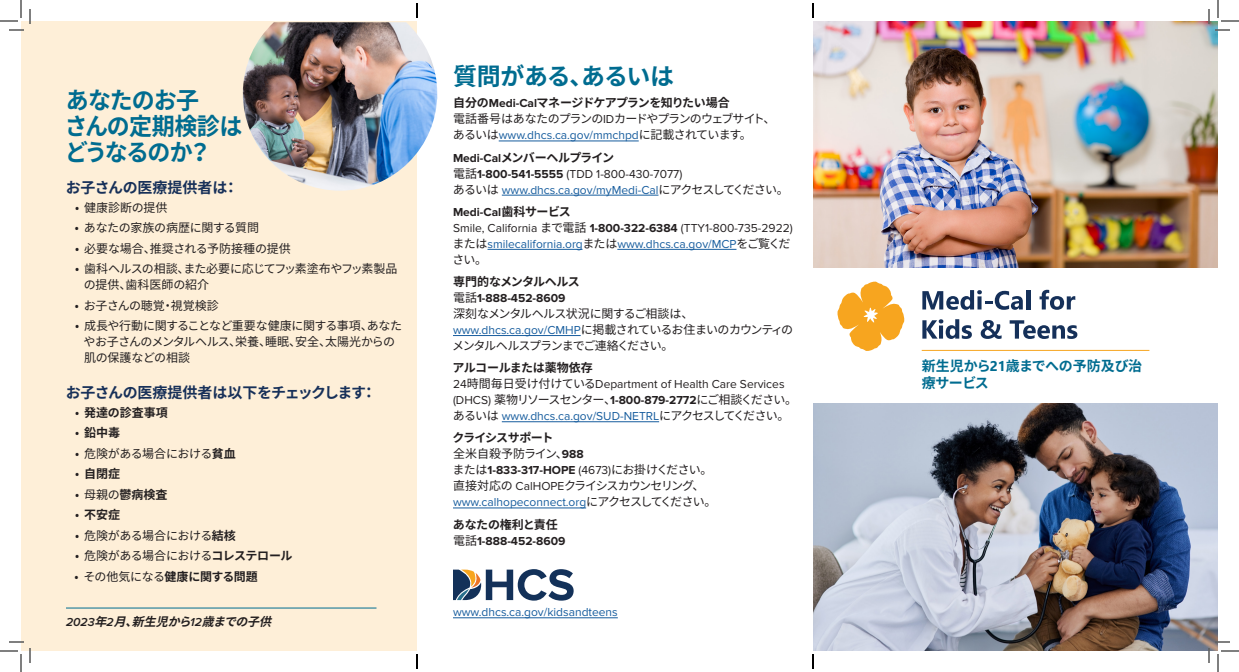
<style>
.page{position:relative;width:1239px;height:672px;background:#fff}
.page>*{position:absolute;margin:0;border:0;box-sizing:border-box;transform-origin:0 0}
.t1{font:700 24px/26px "Noto Sans CJ Kjp";letter-spacing:-.04em;color:#006c90;scale:.96 1}
.t2{font:700 24px "Noto Sans CJ Kjp";letter-spacing:-.04em;color:#006c90}
.t3{font:700 15px "Noto Sans CJ Kjp";letter-spacing:-.015em;color:#173059}
.t4{font:700 14px/16.8px "Noto Sans CJ Kjp";letter-spacing:-.025em;color:#006c90}
.P-2{font:12px/16px "Noto Sans CJ Kjp";letter-spacing:-.03em;color:#231f20}
.P-2-2{font:12px/16px "Proxima Nova";color:#231f20}
.P-2-3{font:12px/16px "Proxima Nova";color:#175d9e}
.P-2-4{font:12px/16px "Noto Sans CJ Kjp";letter-spacing:-.065em;color:#231f20}
.t5{font:700 12px "Noto Sans CJ Kjp";letter-spacing:-.03em;color:#231f20}
.P-2-5{font:12px/16px "Noto Sans CJ Kjp";letter-spacing:-.07em;color:#231f20}
.P-2-6{font:700 12px "Proxima Nova";color:#231f20}
.P-2-7{font:12px/16px "Noto Sans CJ Kjp";letter-spacing:-.085em;color:#231f20}
.P-2-8{font:12px "Noto Sans CJ Kjp";color:#231f20}
.P-footer{font:italic 700 12px "Noto Sans CJ Kjp";color:#231f20}
.t6{font:700 12px "Noto Sans CJ Kjp";letter-spacing:-.05em;color:#231f20}
.t7{font:700 12px "Noto Sans CJ Kjp";letter-spacing:-.075em;color:#231f20}
.t8{font:700 12px "Noto Sans CJ Kjp";color:#231f20}
.s1{font-weight:400}
.s2{font-weight:700}
.s3{font-family:"Proxima Nova";font-weight:600}
.s4{font-family:"Proxima Nova"}
.s5{font-family:"Proxima Nova";color:#175d9e}
.s6{font-family:"Noto Sans CJ Kjp"}
.s7{font-family:"Noto Sans CJ Kjp";color:#231f20}
.s8{font-family:"Proxima Nova";font-weight:700}
.s9{font-family:"Noto Sans CJ Kjp";font-weight:400}
.s10{font-family:"Segoe UI"}
</style>
<div class="page">
<div style="left:21px;top:21px;width:396px;height:630px;background:#feefd8"></div>
<hr style="left:66px;top:608px;width:310px;height:1px;background:#006c90">
<img style="left:243px;top:22px;width:194px;height:169px">
<hr style="left:499px;top:141px;width:140px;height:1px;background:#175d9e">
<hr style="left:502px;top:195px;width:156px;height:1px;background:#175d9e">
<hr style="left:488px;top:249px;width:95px;height:1px;background:#175d9e">
<hr style="left:617px;top:249px;width:119px;height:1px;background:#175d9e">
<hr style="left:453px;top:335px;width:128px;height:1px;background:#175d9e">
<hr style="left:502px;top:422px;width:157px;height:1px;background:#175d9e">
<hr style="left:453px;top:508px;width:133px;height:1px;background:#175d9e">
<hr style="left:453px;top:618px;width:165px;height:1px;background:#175d9e">
<svg style="left:453px;top:569px;width:121px;height:32px"></svg>
<img style="left:813px;top:21px;width:405px;height:247px">
<img style="left:813px;top:404px;width:405px;height:247px">
<svg style="left:837px;top:281px;width:68px;height:70px"></svg>
<svg style="left:922px;top:290px;width:101px;height:20px"></svg>
<hr style="left:1026px;top:290px;width:4px;height:20px;background:#153059">
<svg style="left:1040px;top:290px;width:35px;height:20px"></svg>
<svg style="left:922px;top:319px;width:50px;height:20px"></svg>
<svg style="left:981px;top:320px;width:21px;height:19px"></svg>
<svg style="left:1010px;top:320px;width:67px;height:19px"></svg>
<hr style="left:922px;top:350px;width:227px;height:1px;background:#f7a51f">
<svg style="left:0;top:0;width:31px;height:31px"></svg>
<svg style="left:0;top:641px;width:31px;height:31px"></svg>
<svg style="left:1208px;top:0;width:31px;height:31px"></svg>
<svg style="left:1208px;top:641px;width:31px;height:31px"></svg>
<svg style="left:416px;top:3px;width:2px;height:15px"></svg>
<svg style="left:416px;top:654px;width:2px;height:15px"></svg>
<svg style="left:812px;top:3px;width:2px;height:15px"></svg>
<svg style="left:812px;top:654px;width:2px;height:15px"></svg>
<h1 class="t1" style="left:65px;top:88px;width:187px">あなたのお子<br>さんの定期検診はどうなるのか？</h1>
<h2 class="t3" style="left:66px;top:179px;width:174px">お子さんの医療提供者は：</h2>
<p class="P-2-8" style="left:75px;top:200px;width:94px">• 健康診断の提供</p>
<p class="P-2" style="left:75px;top:220px;width:186px">• あなたの家族の病歴に関する質問</p>
<p class="P-2-8" style="left:75px;top:241px;width:217px">• 必要な場合、推奨される予防接種の提供</p>
<p class="P-2" style="left:84px;top:261px;width:315px;text-indent:-9px">• 歯科ヘルスの相談、また必要に応じてフッ素塗布やフッ素製品の提供、歯科医師の紹介</p>
<p class="P-2" style="left:75px;top:297px;width:146px">• お子さんの聴覚・視覚検診</p>
<p class="P-2" style="left:84px;top:318px;width:320px;text-indent:-9px">• 成長や行動に関することなど重要な健康に関する事項、あなたやお子さんのメンタルヘルス、栄養、睡眠、安全、太陽光からの肌の保護などの相談</p>
<h2 class="t3" style="left:66px;top:384px;width:312px">お子さんの医療提供者は以下をチェックします：</h2>
<p class="t8" style="left:75px;top:405px;width:94px"><span class="s1">•</span> 発達の診査事項</p>
<p class="t5" style="left:75px;top:426px;width:46px"><span class="s1">•</span> 鉛中毒</p>
<p class="P-2" style="left:75px;top:445px;width:162px">• 危険がある場合における<span class="s2">貧血</span></p>
<p class="t5" style="left:75px;top:467px;width:46px"><span class="s1">•</span> 自閉症</p>
<p class="P-2" style="left:75px;top:486px;width:94px">• 母親の<span class="s2">鬱病検査</span></p>
<p class="t5" style="left:75px;top:508px;width:46px"><span class="s1">•</span> 不安症</p>
<p class="P-2" style="left:75px;top:527px;width:162px">• 危険がある場合における<span class="s2">結核</span></p>
<p class="P-2" style="left:75px;top:548px;width:219px">• 危険がある場合における<span class="s2">コレステロール</span></p>
<p class="P-2" style="left:75px;top:568px;width:185px">• その他気になる<span class="s2">健康に関する問題</span></p>
<p class="P-footer" style="left:66px;top:615px;width:214px"><span class="s3">2 0 2 3</span> 年<span class="s3">2</span> 月、新生児から<span class="s3">12</span> 歳までの子供</p>
<h1 class="t2" style="left:453px;top:63px;width:223px">質問がある、あるいは</h1>
<h3 class="t5" style="left:453px;top:96px;width:278px">自分の<span class="s4">Medi-Cal</span>マネージドケアプランを知りたい場合</h3>
<p class="P-2-5" style="left:453px;top:111px;width:324px">電話番号はあなたのプランの<span class="s4">ID</span>カードやプランのウェブサイト、あるいは<span class="s5">www.dhcs.ca.gov/mmchpd</span>に記載されています。</p>
<h3 class="t6" style="left:453px;top:150px;width:163px"><span class="s4">Medi-Cal</span>メンバーヘルプライン</h3>
<p class="P-2-2" style="left:453px;top:166px;width:231px"><span class="s6">電話</span><span class="s2">1-800-541-5555</span> (TDD 1-800-430-7077)</p>
<p class="P-2-3" style="left:453px;top:182px;width:337px"><span class="s7">あるいは</span> www.dhcs.ca.gov/myMedi-Cal<span class="s7">にアクセスしてください。</span></p>
<h3 class="P-2-6" style="left:453px;top:205px;width:119px">Medi-Cal<span class="s6">歯科サービス</span></h3>
<p class="P-2-2" style="left:453px;top:220px;width:341px">Smile, California <span class="s6">まで電話</span> <span class="s2">1-800-322-6384</span> (TTY1-800-735-2922)</p>
<p class="P-2-3" style="left:453px;top:236px;width:340px"><span class="s7">または</span>smilecalifornia.org<span class="s7">または</span>www.dhcs.ca.gov/MCP<span class="s7">をご覧ください。</span></p>
<h3 class="t5" style="left:453px;top:275px;width:128px">専門的なメンタルヘルス</h3>
<p class="P-2-4" style="left:452px;top:290px;width:342px">電話<span class="s8">1-888-452-8609<br></span>深刻なメンタルヘルス状況に関するご相談は、<span class="s5">www.dhcs.ca.gov/CMHP</span>に掲載されているお住まいのカウンティのメンタルヘルスプランまでご連絡ください。</p>
<h3 class="t5" style="left:453px;top:361px;width:142px">アルコールまたは薬物依存</h3>
<p class="P-2-2" style="left:453px;top:376px;width:346px">24<span class="s6">時間毎日受け付けている</span>Department of Health Care Services (DHCS) <span class="s6">薬物リソースセンター、</span><span class="s2">1-800-879-2772</span><span class="s6">にご相談ください。</span></p>
<p class="P-2-3" style="left:453px;top:408px;width:338px"><span class="s7">あるいは</span> www.dhcs.ca.gov/SUD-NETRL<span class="s7">にアクセスしてください。</span></p>
<h3 class="t7" style="left:453px;top:431px;width:102px">クライシスサポート</h3>
<p class="P-2-8" style="left:453px;top:447px;width:132px">全米自殺予防ライン、<span class="s8">988</span></p>
<p class="P-2-6" style="left:453px;top:463px;width:261px"><span class="s9">または</span>1-833-317-HOPE <span class="s1">(4673)</span><span class="s9">にお掛けください。</span></p>
<p class="P-2-7" style="left:453px;top:478px;width:265px">直接対応の <span class="s4">CalHOPE</span>クライシスカウンセリング、<span class="s5">www.calhopeconnect.org</span>にアクセスしてください。</p>
<h3 class="t5" style="left:453px;top:517px;width:106px">あなたの権利と責任</h3>
<p class="P-2-6" style="left:453px;top:534px;width:114px"><span class="s9">電話</span>1-888-452-8609</p>
<p class="P-2-3" style="left:453px;top:604px;width:166px">www.dhcs.ca.gov/kidsandteens</p>
<p class="t4" style="left:922px;top:358px;width:222px">新生児から<span class="s10">21</span>歳までへの予防及び治療サービス</p>
</div>
